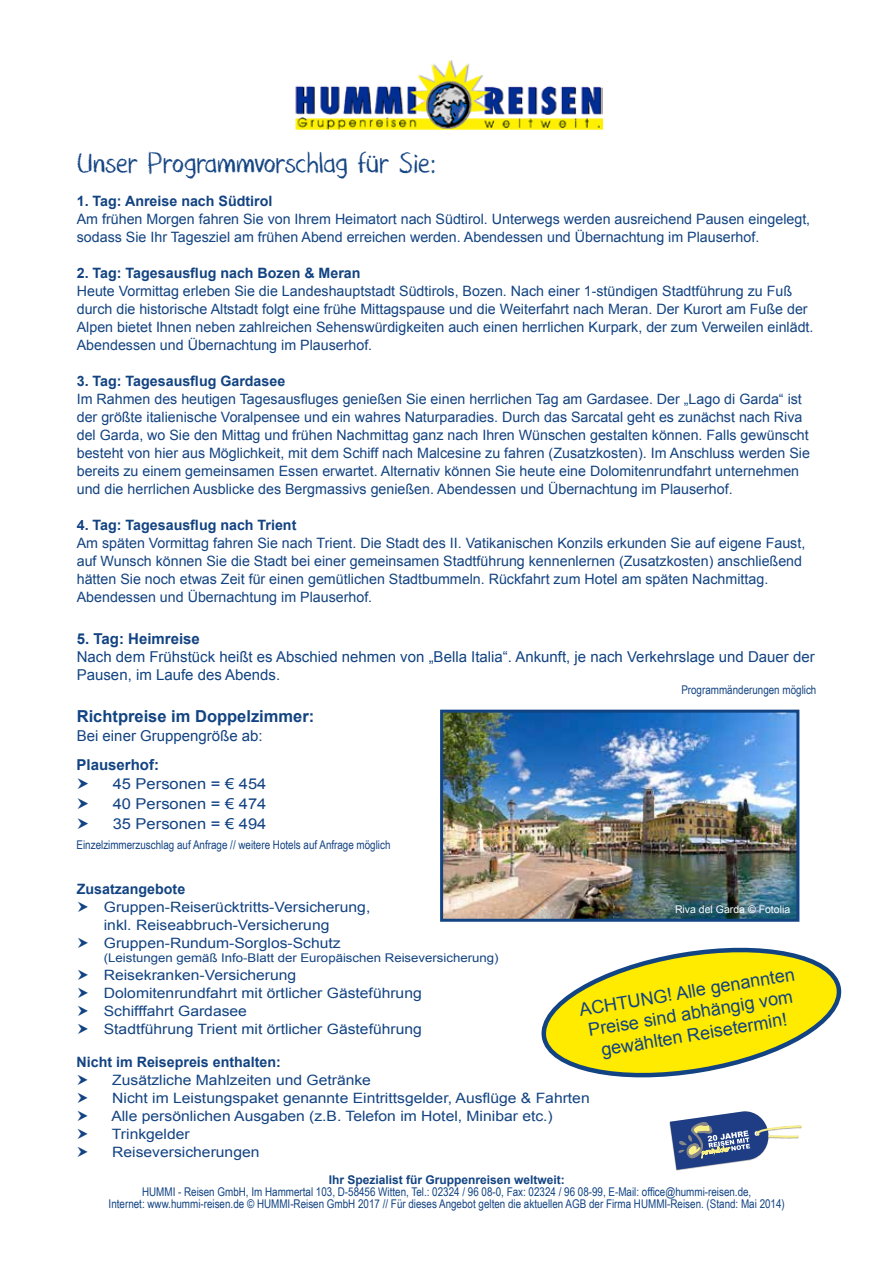
<style>
.page{position:relative;width:893px;height:1263px;background:#fff}
.page>*{position:absolute;margin:0;border:0;box-sizing:border-box;transform-origin:0 0}
.t1{font:33px "DK Nouveau Crayon";letter-spacing:-.025em;color:#124382}
.t2{font:18px/21.6px "Arial";color:#124382;text-align:center}
.t3{font:700 16.5px "Arial";color:#124382}
.t4{font:15px/18px "Arial";color:#124382}
.t5{font:15px/19.5px "Arial";color:#124382;text-align:justify;scale:1.1 1}
.t6{font:700 15px "Arial";color:#124382}
.t7{font:14.25px/18px "Arial";color:#124382}
.t8{font:14.25px/18px "Arial";color:#124382;scale:1.1 1}
.t9{font:700 14.25px "Arial";color:#124382}
.t10{font:12px/12px "Arial Narrow";color:#124382;text-align:center}
.t11{font:12px "Arial";color:#124382;scale:1.1 1}
.t12{font:700 12px "Arial";color:#124382}
.t13{font:10.5px "Arial";color:#fff}
</style>
<div class="page">
<img style="left:295px;top:60px;width:308px;height:70px">
<svg style="left:541px;top:947px;width:301px;height:131px"></svg>
<img style="left:444px;top:714px;width:351px;height:204px">
<div style="left:440px;top:710px;width:359px;height:212px;border:3px solid #124382"></div>
<svg style="left:670px;top:1111px;width:132px;height:59px"></svg>
<h1 class="t1" style="left:77px;top:146px;width:360px">Unser Programmvorschlag für Sie:</h1>
<p class="t9" style="left:77px;top:191px;width:197px">1. Tag: Anreise nach Südtirol</p>
<p class="t7" style="left:77px;top:210px;width:735px">Am frühen Morgen fahren Sie von Ihrem Heimatort nach Südtirol. Unterwegs werden ausreichend Pausen eingelegt, sodass Sie Ihr Tagesziel am frühen Abend erreichen werden. Abendessen und Übernachtung im Plauserhof.</p>
<p class="t9" style="left:77px;top:263px;width:285px">2. Tag: Tagesausflug nach Bozen &amp; Meran</p>
<p class="t7" style="left:77px;top:282px;width:738px">Heute Vormittag erleben Sie die Landeshauptstadt Südtirols, Bozen. Nach einer 1-stündigen Stadtführung zu Fuß durch die historische Altstadt folgt eine frühe Mittagspause und die Weiterfahrt nach Meran. Der Kurort am Fuße der Alpen bietet Ihnen neben zahlreichen Sehenswürdigkeiten auch einen herrlichen Kurpark, der zum Verweilen einlädt.<br>Abendessen und Übernachtung im Plauserhof.</p>
<p class="t9" style="left:77px;top:371px;width:210px">3. Tag: Tagesausflug Gardasee</p>
<p class="t7" style="left:77px;top:390px;width:735px">Im Rahmen des heutigen Tagesausfluges genießen Sie einen herrlichen Tag am Gardasee. Der „Lago di Garda“ ist der größte italienische Voralpensee und ein wahres Naturparadies. Durch das Sarcatal geht es zunächst nach Riva del Garda, wo Sie den Mittag und frühen Nachmittag ganz nach Ihren Wünschen gestalten können. Falls gewünscht besteht von hier aus Möglichkeit, mit dem Schiff nach Malcesine zu fahren (Zusatzkosten). Im Anschluss werden Sie bereits zu einem gemeinsamen Essen erwartet. Alternativ können Sie heute eine Dolomitenrundfahrt unternehmen und die herrlichen Ausblicke des Bergmassivs genießen. Abendessen und Übernachtung im Plauserhof.</p>
<p class="t9" style="left:77px;top:515px;width:221px">4. Tag: Tagesausflug nach Trient</p>
<p class="t7" style="left:77px;top:534px;width:730px">Am späten Vormittag fahren Sie nach Trient. Die Stadt des II. Vatikanischen Konzils erkunden Sie auf eigene Faust, auf Wunsch können Sie die Stadt bei einer gemeinsamen Stadtführung kennenlernen (Zusatzkosten) anschließend hätten Sie noch etwas Zeit für einen gemütlichen Stadtbummeln. Rückfahrt zum Hotel am späten Nachmittag.<br>Abendessen und Übernachtung im Plauserhof.</p>
<p class="t6" style="left:77px;top:629px;width:125px">5. Tag: Heimreise</p>
<p class="t4" style="left:77px;top:648px;width:739px">Nach dem Frühstück heißt es Abschied nehmen von „Bella Italia“. Ankunft, je nach Verkehrslage und Dauer der<br>Pausen, im Laufe des Abends.</p>
<p class="t10" style="left:681px;top:684px;width:137px">Programmänderungen möglich</p>
<p class="t3" style="left:77px;top:705px;width:239px">Richtpreise im Doppelzimmer:</p>
<p class="t4" style="left:77px;top:727px;width:187px">Bei einer Gruppengröße ab:</p>
<p class="t6" style="left:77px;top:755px;width:84px">Plauserhof:</p>
<p class="t5" style="left:113px;top:775px;width:141px">45 Personen = € 454<br>40 Personen = € 474<br>35 Personen = € 494</p>
<p class="t10" style="left:77px;top:838px;width:315px">Einzelzimmerzuschlag auf Anfrage // weitere Hotels auf Anfrage möglich</p>
<p class="t9" style="left:77px;top:880px;width:110px">Zusatzangebote</p>
<p class="t8" style="left:104px;top:898px;width:244px">Gruppen-Reiserücktritts-Versicherung, inkl. Reiseabbruch-Versicherung<br>Gruppen-Rundum-Sorglos-Schutz</p>
<p class="t11" style="left:104px;top:950px;width:360px">(Leistungen gemäß Info-Blatt der Europäischen Reiseversicherung)</p>
<p class="t8" style="left:104px;top:966px;width:291px">Reisekranken-Versicherung Dolomitenrundfahrt mit örtlicher Gästeführung Schifffahrt Gardasee<br>Stadtführung Trient mit örtlicher Gästeführung</p>
<p class="t9" style="left:77px;top:1052px;width:206px">Nicht im Reisepreis enthalten:</p>
<p class="t8" style="left:111px;top:1071px;width:436px">Zusätzliche Mahlzeiten und Getränke<br>Nicht im Leistungspaket genannte Eintrittsgelder, Ausflüge &amp; Fahrten Alle persönlichen Ausgaben (z.B. Telefon im Hotel, Minibar etc.)<br>Trinkgelder<br>Reiseversicherungen</p>
<p class="t13" style="left:675px;top:903px;width:117px">Riva del Garda © Fotolia</p>
<p class="t2" style="left:578px;top:1000px;width:220px;rotate:-10deg">ACHTUNG! Alle genannten<br>Preise sind abhängig vom gewählten Reisetermin!</p>
<p class="t12" style="left:329px;top:1172px;width:238px">Ihr Spezialist für Gruppenreisen weltweit:</p>
<p class="t10" style="left:109px;top:1185px;width:678px">HUMMI - Reisen GmbH, Im Hammertal 103, D-58456 Witten, Tel.: 02324 / 96 08-0, Fax: 02324 / 96 08-99, E-Mail: office@hummi-reisen.de,<br>Internet: www.hummi-reisen.de © HUMMI-Reisen GmbH 2017 // Für dieses Angebot gelten die aktuellen AGB der Firma HUMMI-Reisen. (Stand: Mai 2014)</p>
</div>
